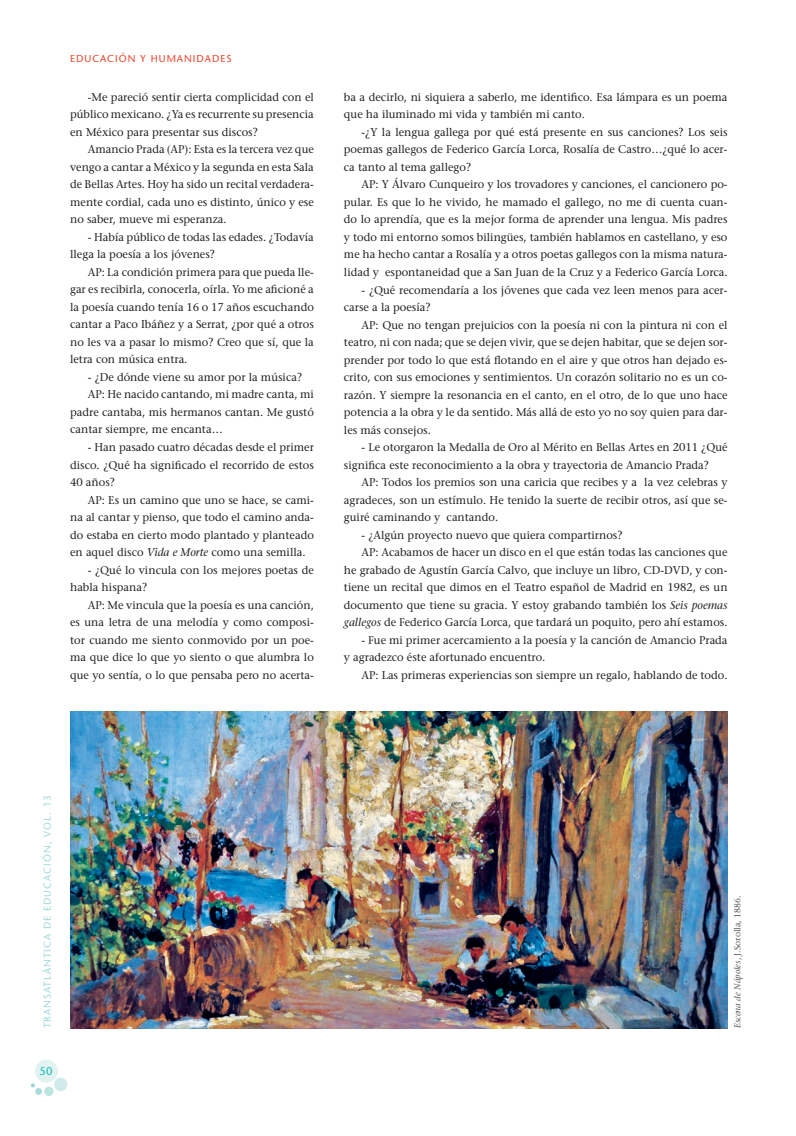
<style>
.page{position:relative;width:796px;height:1136px;background:#fff}
.page>*{position:absolute;margin:0;border:0;box-sizing:border-box;transform-origin:0 0}
.t1{font:500 11.25px/17.5px "Stone Serif Std";color:#231f20;text-align:justify}
.t2{font:500 11.25px "Stone Sans Std";color:#1dbcb8}
.t3{font:500 10px "Stone Sans Std";letter-spacing:.1em;color:#a1d9d8}
.t4{font:500 10px "Stone Sans Std";letter-spacing:.1em;color:#ec4328}
.t5{font:500 8.75px "Stone Serif Std";color:#57585a}
.s1{font-style:italic}
</style>
<div class="page">
<div style="left:35px;top:1059px;width:23px;height:23px;background:#e1f2f1;border-radius:50%"></div>
<div style="left:54px;top:1077px;width:13px;height:13px;background:#cfebea;border-radius:50%"></div>
<div style="left:44px;top:1086px;width:10px;height:9px;background:#bde4e3;border-radius:50%"></div>
<div style="left:35px;top:1087px;width:7px;height:7px;background:#abdddc;border-radius:50%"></div>
<svg style="left:31px;top:1083px;width:4px;height:4px"></svg>
<img style="left:70px;top:711px;width:657px;height:317px">
<p class="t4" style="left:70px;top:52px;width:163px">EDUCACIÓN Y HUMANIDADES</p>
<p class="t1" style="left:70px;top:88px;width:245px;text-indent:18px">-Me pareció sentir cierta complicidad con el público mexicano. ¿Ya es recurrente su presencia en México para presentar sus discos?</p>
<p class="t1" style="left:70px;top:140px;width:245px;text-indent:18px">Amancio Prada (AP): Esta es la tercera vez que vengo a cantar a México y la segunda en esta Sala de Bellas Artes. Hoy ha sido un recital verdadera&shy;mente cordial, cada uno es distinto, único y ese no saber, mueve mi esperanza.</p>
<p class="t1" style="left:70px;top:228px;width:245px;text-indent:18px">- Había público de todas las edades. ¿Todavía llega la poesía a los jóvenes?</p>
<p class="t1" style="left:70px;top:263px;width:245px;text-indent:18px">AP: La condición primera para que pueda lle&shy;gar es recibirla, conocerla, oírla. Yo me aficioné a la poesía cuando tenía 16 o 17 años escuchando cantar a Paco Ibáñez y a Serrat, ¿por qué a otros no les va a pasar lo mismo? Creo que sí, que la letra con música entra.</p>
<p class="t1" style="left:88px;top:368px;width:216px">- ¿De dónde viene su amor por la música?</p>
<p class="t1" style="left:88px;top:386px;width:227px">AP: He nacido cantando, mi madre canta, mi</p>
<p class="t1" style="left:70px;top:403px;width:245px">padre cantaba, mis hermanos cantan. Me gustó</p>
<p class="t1" style="left:70px;top:421px;width:154px">cantar siempre, me encanta…</p>
<p class="t1" style="left:70px;top:438px;width:245px;text-indent:18px">- Han pasado cuatro décadas desde el primer disco. ¿Qué ha significado el recorrido de estos 40 años?</p>
<p class="t1" style="left:70px;top:491px;width:245px;text-indent:18px">AP: Es un camino que uno se hace, se cami&shy;na al cantar y pienso, que todo el camino anda&shy;do estaba en cierto modo plantado y planteado en aquel disco <span class="s1">Vida e Morte</span> como una semilla.</p>
<p class="t1" style="left:70px;top:561px;width:245px;text-indent:18px">- ¿Qué lo vincula con los mejores poetas de habla hispana?</p>
<p class="t1" style="left:70px;top:596px;width:245px;text-indent:18px">AP: Me vincula que la poesía es una canción, es una letra de una melodía y como composi&shy;tor cuando me siento conmovido por un poe&shy;ma que dice lo que yo siento o que alumbra lo que yo sentía, o lo que pensaba pero no acerta-</p>
<p class="t1" style="left:344px;top:88px;width:385px">ba a decirlo, ni siquiera a saberlo, me identifico. Esa lámpara es un poema que ha iluminado mi vida y también mi canto.</p>
<p class="t1" style="left:344px;top:123px;width:385px;text-indent:18px">-¿Y la lengua gallega por qué está presente en sus canciones? Los seis poemas gallegos de Federico García Lorca, Rosalía de Castro…¿qué lo acer&shy;ca tanto al tema gallego?</p>
<p class="t1" style="left:344px;top:176px;width:385px;text-indent:18px">AP: Y Álvaro Cunqueiro y los trovadores y canciones, el cancionero po&shy;pular. Es que lo he vivido, he mamado el gallego, no me di cuenta cuan&shy;do lo aprendía, que es la mejor forma de aprender una lengua. Mis padres y todo mi entorno somos bilingües, también hablamos en castellano, y eso me ha hecho cantar a Rosalía y a otros poetas gallegos con la misma natura&shy;lidad y espontaneidad que a San Juan de la Cruz y a Federico García Lorca.</p>
<p class="t1" style="left:344px;top:281px;width:385px;text-indent:18px">- ¿Qué recomendaría a los jóvenes que cada vez leen menos para acer&shy;carse a la poesía?</p>
<p class="t1" style="left:344px;top:316px;width:385px;text-indent:18px">AP: Que no tengan prejuicios con la poesía ni con la pintura ni con el teatro, ni con nada; que se dejen vivir, que se dejen habitar, que se dejen sor&shy;prender por todo lo que está flotando en el aire y que otros han dejado es&shy;crito, con sus emociones y sentimientos. Un corazón solitario no es un co&shy;razón. Y siempre la resonancia en el canto, en el otro, de lo que uno hace potencia a la obra y le da sentido. Más allá de esto yo no soy quien para dar&shy;les más consejos.</p>
<p class="t1" style="left:344px;top:438px;width:385px;text-indent:18px">- Le otorgaron la Medalla de Oro al Mérito en Bellas Artes en 2011 ¿Qué significa este reconocimiento a la obra y trayectoria de Amancio Prada?</p>
<p class="t1" style="left:344px;top:473px;width:385px;text-indent:18px">AP: Todos los premios son una caricia que recibes y a la vez celebras y agradeces, son un estímulo. He tenido la suerte de recibir otros, así que se&shy;guiré caminando y cantando.</p>
<p class="t1" style="left:361px;top:526px;width:262px">- ¿Algún proyecto nuevo que quiera compartirnos?</p>
<p class="t1" style="left:361px;top:543px;width:367px">AP: Acabamos de hacer un disco en el que están todas las canciones que</p>
<p class="t1" style="left:344px;top:561px;width:385px">he grabado de Agustín García Calvo, que incluye un libro, CD-DVD, y con-</p>
<p class="t1" style="left:344px;top:578px;width:385px">tiene un recital que dimos en el Teatro español de Madrid en 1982, es un</p>
<p class="t1" style="left:344px;top:596px;width:385px">documento que tiene su gracia. Y estoy grabando también los <span class="s1">Seis poemas</span></p>
<p class="t1" style="left:344px;top:613px;width:385px"><span class="s1">gallegos</span> de Federico García Lorca, que tardará un poquito, pero ahí estamos.</p>
<p class="t1" style="left:344px;top:631px;width:385px;text-indent:18px">- Fue mi primer acercamiento a la poesía y la canción de Amancio Prada y agradezco éste afortunado encuentro.</p>
<p class="t1" style="left:361px;top:666px;width:367px">AP: Las primeras experiencias son siempre un regalo, hablando de todo.</p>
<p class="t3" style="left:41px;top:1028px;width:235px;rotate:-90deg">TRANSATLÁNTICA DE EDUCACIÓN, VOL. 13</p>
<p class="t2" style="left:40px;top:1063px;width:14px">50</p>
<p class="t5" style="left:732px;top:1028px;width:134px;rotate:-90deg"><span class="s1">Escena de Nápoles</span>, J.Sorolla, 1886.</p>
</div>
